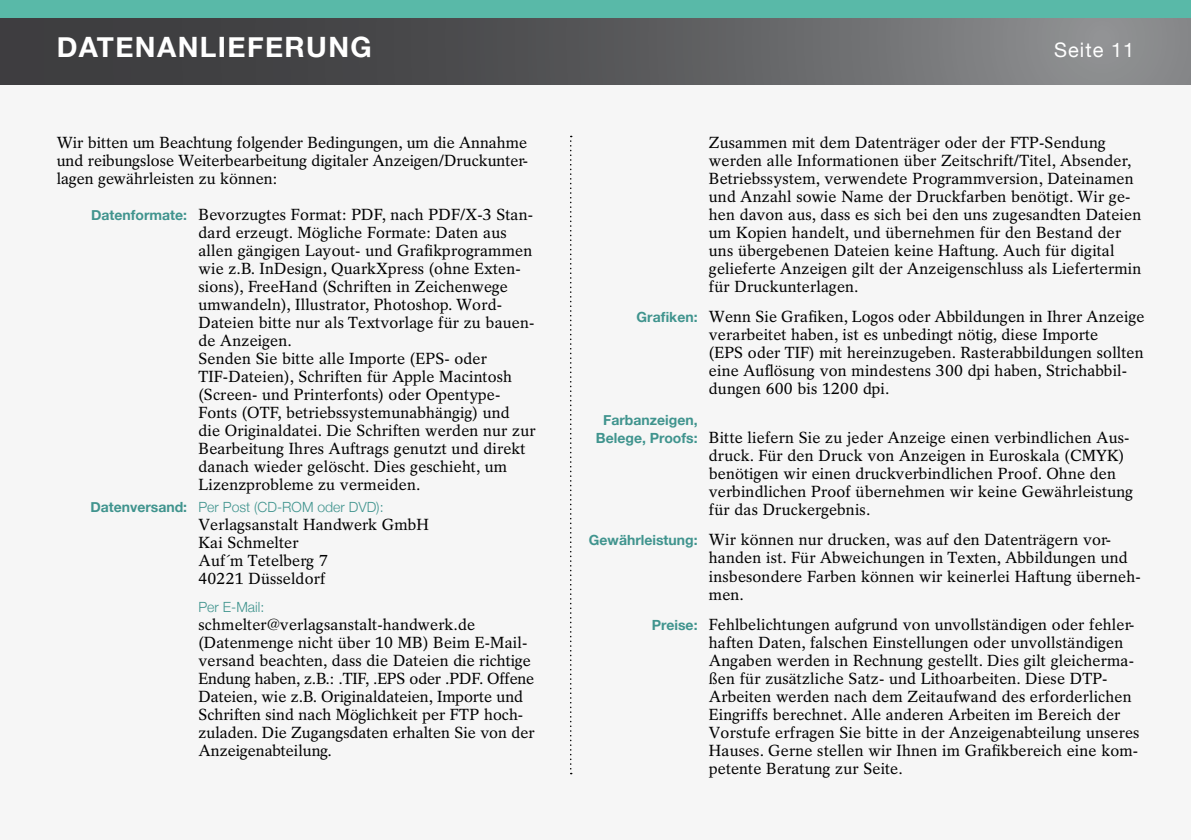
<style>
.page{position:relative;width:1191px;height:840px;background:#fff}
.page>*{position:absolute;margin:0;border:0;box-sizing:border-box;transform-origin:0 0}
.t1{font:700 28px "Helvetica Neue";letter-spacing:.05em;color:#fff}
.t2{font:20px "Helvetica Neue";letter-spacing:.05em;color:#fff}
.t3{font:16px/18px "Rotation LT Std";letter-spacing:.01em;color:#000}
.t4{font:300 14px "Helvetica Neue";color:#40948e}
.t5{font:700 14px "Helvetica Neue";color:#40948e}
.s1{font-family:"Helvetica Neue";font-weight:700;font-size:14px;color:#40948e}
.s2{font-weight:700}
</style>
<div class="page">
<div style="left:0;top:17px;width:1191px;height:68px;background:linear-gradient(to right,#2f2e31,#8b8d8e)"></div>
<div style="left:0;top:0;width:1191px;height:17px;background:#59b9a8"></div>
<div style="left:0;top:85px;width:1191px;height:754px;background:#f6f6f6"></div>
<svg style="left:570px;top:136px;width:2px;height:637px"></svg>
<h1 class="t1" style="left:57px;top:25px;width:317px">DATENANLIEFERUNG</h1>
<p class="t2" style="left:1054px;top:35px;width:81px">Seite 11</p>
<p class="t3" style="left:57px;top:133px;width:472px;text-align:justify">Wir bitten um Beachtung folgender Bedingungen, um die Annahme und reibungslose Weiterbearbeitung digitaler Anzeigen/Druckunter&shy;lagen gewährleisten zu können:</p>
<p class="t3" style="left:198px;top:205px;width:339px;text-indent:-107px"><span class="s1">Datenformate:</span> Bevorzugtes Format: PDF, nach PDF/X-3 Stan&shy;dard erzeugt. Mögliche Formate: Daten aus allen gängigen Layout- und Grafikprogrammen wie z.B. InDesign, QuarkXpress (ohne Exten&shy;sions), FreeHand (Schriften in Zeichenwege umwandeln), Illustrator, Photoshop. Word-Dateien bitte nur als Textvorlage für zu bauen&shy;de Anzeigen.<br>Senden Sie bitte alle Importe (EPS- oder TIF-Dateien), Schriften für Apple Macintosh (Screen- und Printerfonts) oder Opentype-Fonts (OTF, betriebssystemunabhängig) und<br>die Originaldatei. Die Schriften werden nur zur Bearbeitung Ihres Auftrags genutzt und direkt danach wieder gelöscht. Dies geschieht, um Lizenzprobleme zu vermeiden.</p>
<p class="t4" style="left:90px;top:495px;width:295px"><span class="s2">Datenversand:</span> Per Post (CD-ROM oder DVD):</p>
<p class="t3" style="left:198px;top:515px;width:232px">Verlagsanstalt Handwerk GmbH<br>Kai Schmelter<br>Auf´m Tetelberg 7<br>40221 Düsseldorf</p>
<p class="t4" style="left:198px;top:595px;width:67px">Per E-Mail:</p>
<p class="t3" style="left:198px;top:615px;width:337px">schmelter@verlagsanstalt-handwerk.de (Datenmenge nicht über 10 MB) Beim E-Mail&shy;versand beachten, dass die Dateien die richtige Endung haben, z.B.: .TIF, .EPS oder .PDF. Offene Dateien, wie z.B. Originaldateien, Importe und Schriften sind nach Möglichkeit per FTP hoch&shy;zuladen. Die Zugangsdaten erhalten Sie von der Anzeigenabteilung.</p>
<p class="t3" style="left:709px;top:133px;width:434px">Zusammen mit dem Datenträger oder der FTP-Sendung werden alle Informationen über Zeitschrift/Titel, Absender, Betriebssystem, verwendete Programmversion, Dateinamen und Anzahl sowie Name der Druckfarben benötigt. Wir ge&shy;hen davon aus, dass es sich bei den uns zugesandten Dateien um Kopien handelt, und übernehmen für den Bestand der uns übergebenen Dateien keine Haftung. Auch für digital gelieferte Anzeigen gilt der Anzeigenschluss als Liefertermin für Druckunterlagen.</p>
<p class="t3" style="left:709px;top:307px;width:437px;text-indent:-72px"><span class="s1">Grafiken:</span> Wenn Sie Grafiken, Logos oder Abbildungen in Ihrer Anzeige verarbeitet haben, ist es unbedingt nötig, diese Importe<br>(EPS oder TIF) mit hereinzugeben. Rasterabbildungen sollten eine Auflösung von mindestens 300 dpi haben, Strichabbil&shy;dungen 600 bis 1200 dpi.</p>
<p class="t5" style="left:603px;top:408px;width:96px">Farbanzeigen,</p>
<p class="t3" style="left:709px;top:428px;width:426px;text-indent:-113px"><span class="s1">Belege, Proofs:</span> Bitte liefern Sie zu jeder Anzeige einen verbindlichen Aus&shy;druck. Für den Druck von Anzeigen in Euroskala (CMYK) benötigen wir einen druckverbindlichen Proof. Ohne den verbindlichen Proof übernehmen wir keine Gewährleistung für das Druckergebnis.</p>
<p class="t3" style="left:709px;top:530px;width:433px;text-indent:-120px"><span class="s1">Gewährleistung:</span> Wir können nur drucken, was auf den Datenträgern vor&shy;handen ist. Für Abweichungen in Texten, Abbildungen und insbesondere Farben können wir keinerlei Haftung überneh&shy;men.</p>
<p class="t3" style="left:709px;top:615px;width:432px;text-indent:-57px"><span class="s1">Preise:</span> Fehlbelichtungen aufgrund von unvollständigen oder fehler&shy;haften Daten, falschen Einstellungen oder unvollständigen Angaben werden in Rechnung gestellt. Dies gilt gleicherma&shy;ßen für zusätzliche Satz- und Lithoarbeiten. Diese DTP-Arbeiten werden nach dem Zeitaufwand des erforderlichen Eingriffs berechnet. Alle anderen Arbeiten im Bereich der Vorstufe erfragen Sie bitte in der Anzeigenabteilung unseres Hauses. Gerne stellen wir Ihnen im Grafikbereich eine kom&shy;petente Beratung zur Seite.</p>
</div>
